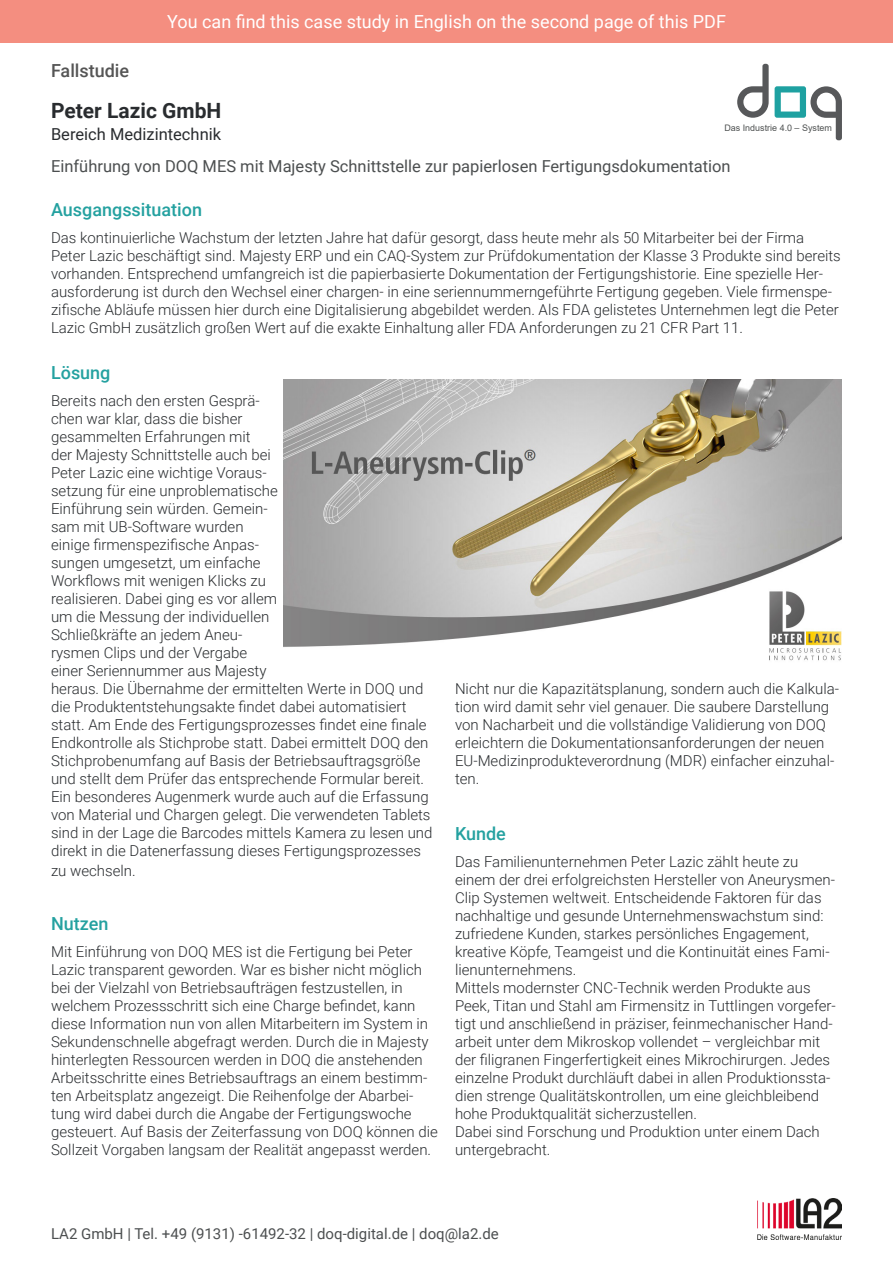
<style>
.page{position:relative;width:893px;height:1263px;background:#fff}
.page>*{position:absolute;margin:0;border:0;box-sizing:border-box;transform-origin:0 0}
.t1{font:700 21px "Roboto";color:#292c2f}
.t2{font:18px "Roboto";color:#fff}
.t3{font:500 18px "Roboto";color:#24a1a0}
.t4{font:500 18px "Roboto";color:#555}
.t5{font:16.5px "Roboto";color:#4c4f50}
.t6{font:16.5px "Roboto";color:#292c2f}
.t7{font:300 15px/18px "Roboto";color:#292c2f}
.t8{font:15px "Roboto";color:#4c4f50}
.t9{font:9px "Arial";color:#4f5252}
</style>
<div class="page">
<div style="left:0;top:0;width:893px;height:43px;background:#f48e80"></div>
<img style="left:758px;top:1198px;width:84px;height:41px">
<svg style="left:737px;top:64px;width:32px;height:54px"></svg>
<svg style="left:775px;top:86px;width:67px;height:54px"></svg>
<img style="left:284px;top:379px;width:558px;height:282px">
<p class="t4" style="left:51px;top:58px;width:80px">Fallstudie</p>
<p class="t2" style="left:167px;top:9px;width:560px">You can find this case study in English on the second page of this PDF</p>
<p class="t1" style="left:51px;top:96px;width:172px">Peter Lazic GmbH</p>
<p class="t6" style="left:51px;top:123px;width:172px">Bereich Medizintechnik</p>
<p class="t9" style="left:724px;top:121px;width:109px">Das Industrie 4.0 – System</p>
<p class="t5" style="left:51px;top:155px;width:681px">Einführung von DOQ MES mit Majesty Schnittstelle zur papierlosen Fertigungsdokumentation</p>
<p class="t3" style="left:51px;top:197px;width:153px">Ausgangssituation</p>
<p class="t7" style="left:51px;top:228px;width:791px">Das kontinuierliche Wachstum der letzten Jahre hat dafür gesorgt, dass heute mehr als 50 Mitarbeiter bei der Firma Peter Lazic beschäftigt sind. Majesty ERP und ein CAQ-System zur Prüfdokumentation der Klasse 3 Produkte sind bereits vorhanden. Entsprechend umfangreich ist die papierbasierte Dokumentation der Fertigungshistorie. Eine spezielle Her&shy;ausforderung ist durch den Wechsel einer chargen- in eine seriennummerngeführte Fertigung gegeben. Viele firmenspe&shy;zifische Abläufe müssen hier durch eine Digitalisierung abgebildet werden. Als FDA gelistetes Unternehmen legt die Peter Lazic GmbH zusätzlich großen Wert auf die exakte Einhaltung aller FDA Anforderungen zu 21 CFR Part 11.</p>
<p class="t3" style="left:51px;top:360px;width:61px">Lösung</p>
<p class="t7" style="left:51px;top:391px;width:383px">Bereits nach den ersten Gesprä-<br>chen war klar, dass die bisher<br>gesammelten Erfahrungen mit<br>der Majesty Schnittstelle auch bei<br>Peter Lazic eine wichtige Voraus-<br>setzung für eine unproblematische<br>Einführung sein würden. Gemein-<br>sam mit UB-Software wurden<br>einige firmenspezifische Anpas-<br>sungen umgesetzt, um einfache<br>Workflows mit wenigen Klicks zu<br>realisieren. Dabei ging es vor allem<br>um die Messung der individuellen<br>Schließkräfte an jedem Aneu-<br>rysmen Clips und der Vergabe<br>einer Seriennummer aus Majesty<br>heraus. Die Übernahme der ermittelten Werte in DOQ und die Produktentstehungsakte findet dabei automatisiert statt. Am Ende des Fertigungsprozesses findet eine finale Endkontrolle als Stichprobe statt. Dabei ermittelt DOQ den Stichprobenumfang auf Basis der Betriebsauftragsgröße und stellt dem Prüfer das entsprechende Formular bereit.<br>Ein besonderes Augenmerk wurde auch auf die Erfassung von Material und Chargen gelegt. Die verwendeten Tablets sind in der Lage die Barcodes mittels Kamera zu lesen und direkt in die Datenerfassung dieses Fertigungsprozesses</p>
<p class="t7" style="left:51px;top:861px;width:86px">zu wechseln.</p>
<p class="t7" style="left:455px;top:679px;width:386px">Nicht nur die Kapazitätsplanung, sondern auch die Kalkula&shy;tion wird damit sehr viel genauer. Die saubere Darstellung von Nacharbeit und die vollständige Validierung von DOQ erleichtern die Dokumentationsanforderungen der neuen EU-Medizinprodukteverordnung (MDR) einfacher einzuhal&shy;ten.</p>
<p class="t3" style="left:455px;top:821px;width:52px">Kunde</p>
<p class="t7" style="left:455px;top:852px;width:381px">Das Familienunternehmen Peter Lazic zählt heute zu einem der drei erfolgreichsten Hersteller von Aneurysmen-Clip Systemen weltweit. Entscheidende Faktoren für das nachhaltige und gesunde Unternehmenswachstum sind: zufriedene Kunden, starkes persönliches Engagement, kreative Köpfe, Teamgeist und die Kontinuität eines Fami&shy;lienunternehmens.</p>
<p class="t7" style="left:455px;top:978px;width:382px">Mittels modernster CNC-Technik werden Produkte aus Peek, Titan und Stahl am Firmensitz in Tuttlingen vorgefer&shy;tigt und anschließend in präziser, feinmechanischer Hand&shy;arbeit unter dem Mikroskop vollendet – vergleichbar mit der filigranen Fingerfertigkeit eines Mikrochirurgen. Jedes einzelne Produkt durchläuft dabei in allen Produktionssta&shy;dien strenge Qualitätskontrollen, um eine gleichbleibend hohe Produktqualität sicherzustellen.</p>
<p class="t7" style="left:455px;top:1122px;width:366px">Dabei sind Forschung und Produktion unter einem Dach untergebracht.</p>
<p class="t3" style="left:51px;top:911px;width:59px">Nutzen</p>
<p class="t7" style="left:51px;top:942px;width:388px">Mit Einführung von DOQ MES ist die Fertigung bei Peter Lazic transparent geworden. War es bisher nicht möglich bei der Vielzahl von Betriebsaufträgen festzustellen, in welchem Prozessschritt sich eine Charge befindet, kann diese Information nun von allen Mitarbeitern im System in Sekundenschnelle abgefragt werden. Durch die in Majesty hinterlegten Ressourcen werden in DOQ die anstehenden Arbeitsschritte eines Betriebsauftrags an einem bestimm&shy;ten Arbeitsplatz angezeigt. Die Reihenfolge der Abarbei&shy;tung wird dabei durch die Angabe der Fertigungswoche gesteuert. Auf Basis der Zeiterfassung von DOQ können die Sollzeit Vorgaben langsam der Realität angepasst werden.</p>
<p class="t8" style="left:51px;top:1223px;width:449px">LA2 GmbH | Tel. +49 (9131) -61492-32 | doq-digital.de | doq@la2.de</p>
</div>
